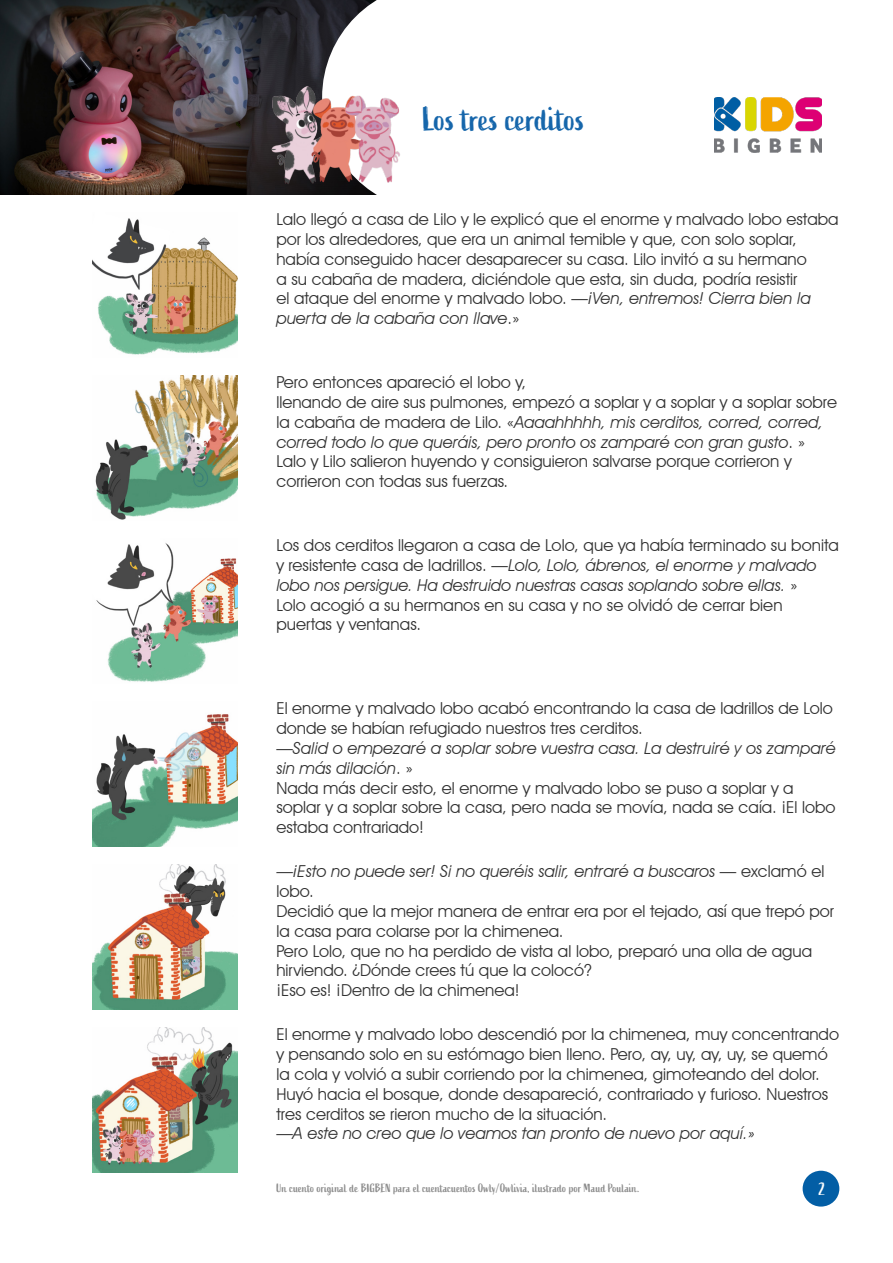
<style>
.page{position:relative;width:893px;height:1263px;background:#fff}
.page>*{position:absolute;margin:0;border:0;box-sizing:border-box;transform-origin:0 0}
.t1{font:33px "Active";letter-spacing:-.005em;color:#1666ab}
.t2{font:18px "Active";color:#fff}
.t3{font:16.5px/19.8px "Avant Garde IT Cby BT";color:#323232}
.t4{font:italic 16.5px/19.8px "Avant Garde IT Cby BT";color:#323232}
.t5{font:12px "Active";color:#8c8c8c}
.s1{font-style:italic}
.s2{font-style:normal}
</style>
<div class="page">
<img style="left:0;top:0;width:322px;height:195px">
<svg style="left:322px;top:0;width:55px;height:195px"></svg>
<img style="left:93px;top:218px;width:145px;height:137px">
<img style="left:95px;top:376px;width:143px;height:144px">
<img style="left:96px;top:543px;width:142px;height:139px">
<img style="left:93px;top:714px;width:145px;height:133px">
<img style="left:93px;top:865px;width:145px;height:145px">
<img style="left:93px;top:1028px;width:145px;height:145px">
<img style="left:714px;top:97px;width:107px;height:56px">
<img style="left:259px;top:82px;width:141px;height:110px">
<div style="left:803px;top:1171px;width:36px;height:35px;background:#035ea5;border-radius:50%"></div>
<p class="t1" style="left:423px;top:100px;width:164px">Los tres cerditos</p>
<p class="t3" style="left:276px;top:209px;width:564px">Lalo llegó a casa de Lilo y le explicó que el enorme y malvado lobo estaba por los alrededores, que era un animal temible y que, con solo soplar, había conseguido hacer desaparecer su casa. Lilo invitó a su hermano<br>a su cabaña de madera, diciéndole que esta, sin duda, podría resistir<br>el ataque del enorme y malvado lobo. —<span class="s1">¡Ven, entremos! Cierra bien la puerta de la cabaña con llave</span>.»</p>
<p class="t3" style="left:276px;top:372px;width:251px">Pero entonces apareció el lobo y,</p>
<p class="t4" style="left:276px;top:392px;width:562px"><span class="s2">llenando de aire sus pulmones, empezó a soplar y a soplar y a soplar sobre la cabaña de madera de Lilo. «</span>Aaaahhhhh, mis cerditos, corred, corred, corred todo lo que queráis, pero pronto os zamparé con gran gusto<span class="s2">. »</span></p>
<p class="t3" style="left:276px;top:451px;width:517px">Lalo y Lilo salieron huyendo y consiguieron salvarse porque corrieron y corrieron con todas sus fuerzas.</p>
<p class="t4" style="left:276px;top:535px;width:564px"><span class="s2">Los dos cerditos llegaron a casa de Lolo, que ya había terminado su bonita y resistente casa de ladrillos. —</span>Lolo, Lolo, ábrenos, el enorme y malvado lobo nos persigue. Ha destruido nuestras casas soplando sobre ellas. <span class="s2">»</span></p>
<p class="t3" style="left:276px;top:595px;width:508px">Lolo acogió a su hermanos en su casa y no se olvidó de cerrar bien puertas y ventanas.</p>
<p class="t3" style="left:276px;top:698px;width:558px">El enorme y malvado lobo acabó encontrando la casa de ladrillos de Lolo donde se habían refugiado nuestros tres cerditos.</p>
<p class="t4" style="left:276px;top:738px;width:561px"><span class="s2">—</span>Salid o empezaré a soplar sobre vuestra casa. La destruiré y os zamparé sin más dilación<span class="s2">. »</span></p>
<p class="t3" style="left:276px;top:778px;width:561px">Nada más decir esto, el enorme y malvado lobo se puso a soplar y a soplar y a soplar sobre la casa, pero nada se movía, nada se caía. ¡El lobo estaba contrariado!</p>
<p class="t4" style="left:276px;top:861px;width:549px">—¡Esto no puede ser! Si no queréis salir, entraré a buscaros <span class="s2">— exclamó el lobo.</span></p>
<p class="t3" style="left:276px;top:901px;width:559px">Decidió que la mejor manera de entrar era por el tejado, así que trepó por la casa para colarse por la chimenea.</p>
<p class="t3" style="left:276px;top:941px;width:537px">Pero Lolo, que no ha perdido de vista al lobo, preparó una olla de agua hirviendo. ¿Dónde crees tú que la colocó?</p>
<p class="t3" style="left:276px;top:980px;width:245px">¡Eso es! ¡Dentro de la chimenea!</p>
<p class="t3" style="left:276px;top:1024px;width:564px">El enorme y malvado lobo descendió por la chimenea, muy concentrando y pensando solo en su estómago bien lleno. Pero, ay, uy, ay, uy, se quemó la cola y volvió a subir corriendo por la chimenea, gimoteando del dolor.</p>
<p class="t3" style="left:276px;top:1084px;width:553px">Huyó hacia el bosque, donde desapareció, contrariado y furioso. Nuestros tres cerditos se rieron mucho de la situación.</p>
<p class="t4" style="left:276px;top:1123px;width:480px"><span class="s2">—</span>A este no creo que lo veamos tan pronto de nuevo por aquí.»</p>
<p class="t5" style="left:276px;top:1182px;width:365px">Un cuento original de BIGBEN para el cuentacuentos Owly/Owlivia, ilustrado por Maud Poulain.</p>
<p class="t2" style="left:819px;top:1179px;width:8px">2</p>
</div>
